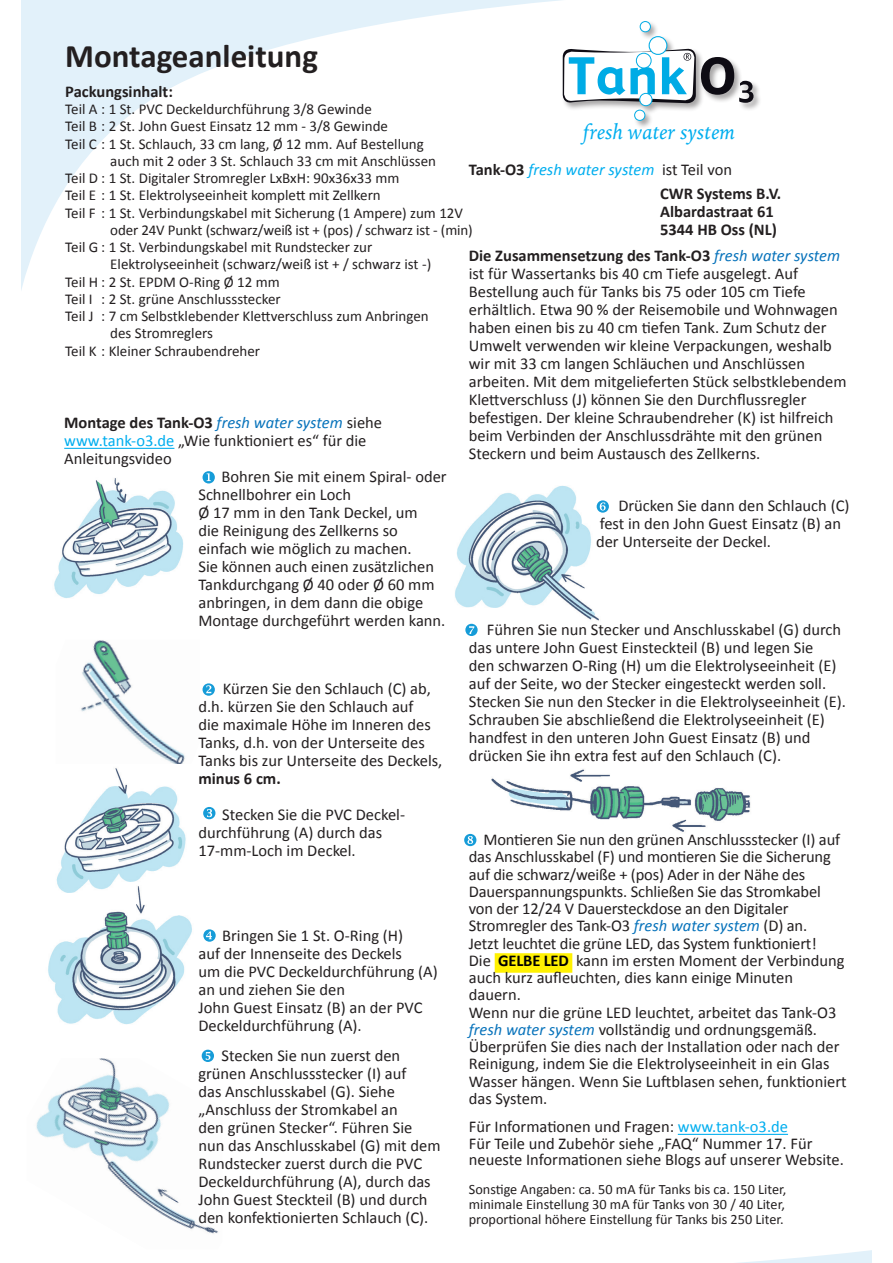
<style>
.page{position:relative;width:893px;height:1263px;background:#fff}
.page>*{position:absolute;margin:0;border:0;box-sizing:border-box;transform-origin:0 0}
.t1{font:700 33px "Calibri";color:#231f20}
.t2{font:italic 21px "Iowan Old Style";color:#00aeef}
.t3{font:16.5px/18px "Calibri";color:#231f20}
.t4{font:700 16.5px/24px "Calibri";color:#231f20}
.t5{font:15px "Calibri";color:#231f20}
.t6{font:14.25px/15px "Calibri";color:#231f20;text-align:justify}
.s1{font-weight:400;font-style:italic;color:#00aeef}
.s2{font-weight:400}
.s3{font-weight:700}
.s4{font-style:italic;color:#0873bb}
.s5{color:#00aeef}
.s6{font-weight:700;color:#000001}
</style>
<div class="page">
<img style="left:81px;top:640px;width:104px;height:124px">
<img style="left:36px;top:1058px;width:182px;height:176px">
<img style="left:455px;top:486px;width:144px;height:138px">
<svg style="left:597px;top:500px;width:12px;height:13px"></svg>
<svg style="left:465px;top:624px;width:13px;height:12px"></svg>
<img style="left:491px;top:769px;width:260px;height:63px">
<svg style="left:464px;top:834px;width:12px;height:12px"></svg>
<img style="left:54px;top:478px;width:129px;height:120px">
<svg style="left:203px;top:471px;width:12px;height:12px"></svg>
<img style="left:56px;top:768px;width:130px;height:118px">
<svg style="left:203px;top:807px;width:12px;height:12px"></svg>
<img style="left:48px;top:886px;width:144px;height:139px">
<svg style="left:203px;top:929px;width:13px;height:13px"></svg>
<svg style="left:21px;top:0;width:541px;height:290px"></svg>
<div style="left:495px;top:953px;width:77px;height:20px;background:#fff101"></div>
<hr style="left:678px;top:1134px;width:110px;height:1px;background:#00aeef">
<hr style="left:64px;top:448px;width:110px;height:1px;background:#00aeef">
<div style="left:561px;top:20px;width:201px;height:109px;background:#231f20;opacity:.4"></div>
<svg style="left:563px;top:21px;width:190px;height:100px"></svg>
<svg style="left:202px;top:1050px;width:12px;height:12px"></svg>
<svg style="left:203px;top:683px;width:12px;height:13px"></svg>
<h1 class="t1" style="left:65px;top:33px;width:254px">Montageanleitung</h1>
<p class="t4" style="left:65px;top:79px;width:109px">Packungsinhalt:</p>
<p class="t5" style="left:65px;top:100px;width:308px">Teil A : 1 St. PVC Deckeldurchführung 3/8 Gewinde</p>
<p class="t5" style="left:65px;top:117px;width:324px">Teil B : 2 St. John Guest Einsatz 12 mm - 3/8 Gewinde</p>
<p class="t5" style="left:65px;top:134px;width:360px">Teil C : 1 St. Schlauch, 33 cm lang, Ø 12 mm. Auf Bestellung</p>
<p class="t5" style="left:110px;top:152px;width:327px">auch mit 2 oder 3 St. Schlauch 33 cm mit Anschlüssen</p>
<p class="t5" style="left:65px;top:169px;width:336px">Teil D : 1 St. Digitaler Stromregler LxBxH: 90x36x33 mm</p>
<p class="t5" style="left:65px;top:186px;width:317px">Teil E : 1 St. Elektrolyseeinheit komplett mit Zellkern</p>
<p class="t5" style="left:65px;top:203px;width:399px">Teil F : 1 St. Verbindungskabel mit Sicherung (1 Ampere) zum 12V</p>
<p class="t5" style="left:110px;top:221px;width:364px">oder 24V Punkt (schwarz/weiß ist + (pos) / schwarz ist - (min)</p>
<p class="t5" style="left:65px;top:238px;width:309px">Teil G : 1 St. Verbindungskabel mit Rundstecker zur</p>
<p class="t5" style="left:110px;top:255px;width:322px">Elektrolyseeinheit (schwarz/weiß ist + / schwarz ist -)</p>
<p class="t5" style="left:65px;top:272px;width:216px">Teil H : 2 St. EPDM O-Ring Ø 12 mm</p>
<p class="t5" style="left:65px;top:290px;width:217px">Teil I : 2 St. grüne Anschlussstecker</p>
<p class="t5" style="left:65px;top:307px;width:365px">Teil J : 7 cm Selbstklebender Klettverschluss zum Anbringen</p>
<p class="t5" style="left:110px;top:324px;width:104px">des Stromreglers</p>
<p class="t5" style="left:65px;top:341px;width:196px">Teil K : Kleiner Schraubendreher</p>
<p class="t2" style="left:583px;top:114px;width:153px">fresh water system</p>
<p class="t4" style="left:660px;top:157px;width:123px;text-indent:-191px">Tank-O3 <span class="s1">fresh water system</span> <span class="s2">ist Teil von<br></span>CWR Systems B.V.</p>
<p class="t4" style="left:660px;top:202px;width:118px;line-height:18px">Albardastraat 61<br>5344 HB Oss (NL)</p>
<p class="t3" style="left:469px;top:246px;width:379px"><span class="s3">Die Zusammensetzung des Tank-O3</span> <span class="s4">fresh water system </span>ist für Wassertanks bis 40 cm Tiefe ausgelegt. Auf Bestellung auch für Tanks bis 75 oder 105 cm Tiefe erhältlich. Etwa 90 % der Reisemobile und Wohnwagen haben einen bis zu 40 cm tiefen Tank. Zum Schutz der Umwelt verwenden wir kleine Verpackungen, weshalb wir mit 33 cm langen Schläuchen und Anschlüssen arbeiten. Mit dem mitgelieferten Stück selbstklebendem Klettverschluss (J) können Sie den Durchflussregler befestigen. Der kleine Schraubendreher (K) ist hilfreich beim Verbinden der Anschlussdrähte mit den grünen Steckern und beim Austausch des Zellkerns.</p>
<p class="t3" style="left:64px;top:413px;width:319px"><span class="s3">Montage des Tank-O3</span> <span class="s4">fresh water system</span> siehe <span class="s5">www.tank-o3.de</span> „Wie funktioniert es“ für die<br>Anleitungsvideo</p>
<p class="t3" style="left:198px;top:467px;width:250px;text-indent:23px">Bohren Sie mit einem Spiral- oder<br>Schnellbohrer ein Loch<br>Ø 17 mm in den Tank Deckel, um<br>die Reinigung des Zellkerns so einfach wie möglich zu machen.<br>Sie können auch einen zusätzlichen<br>Tankdurchgang Ø 40 oder Ø 60 mm anbringen, in dem dann die obige<br>Montage durchgeführt werden kann.</p>
<p class="t3" style="left:198px;top:678px;width:245px;text-indent:24px">Kürzen Sie den Schlauch (C) ab, d.h. kürzen Sie den Schlauch auf<br>die maximale Höhe im Inneren des Tanks, d.h. von der Unterseite des Tanks bis zur Unterseite des Deckels,</p>
<p class="t4" style="left:198px;top:766px;width:84px">minus 6 cm.</p>
<p class="t3" style="left:198px;top:804px;width:208px;text-indent:24px">Stecken Sie die PVC Deckel&shy;durchführung (A) durch das<br>17-mm-Loch im Deckel.</p>
<p class="t3" style="left:198px;top:926px;width:241px;text-indent:24px">Bringen Sie 1 St. O-Ring (H)<br>auf der Innenseite des Deckels<br>um die PVC Deckeldurchführung (A) an und ziehen Sie den<br>John Guest Einsatz (B) an der PVC<br>Deckeldurchführung (A).</p>
<p class="t3" style="left:198px;top:1045px;width:244px;text-indent:23px">Stecken Sie nun zuerst den grünen Anschlussstecker (I) auf<br>das Anschlusskabel (G). Siehe „Anschluss der Stromkabel an<br>den grünen Stecker“. Führen Sie nun das Anschlusskabel (G) mit dem<br>Rundstecker zuerst durch die PVC<br>Deckeldurchführung (A), durch das<br>John Guest Steckteil (B) und durch den konfektionierten Schlauch (C).</p>
<p class="t3" style="left:596px;top:496px;width:255px;text-indent:22px">Drücken Sie dann den Schlauch (C) fest in den John Guest Einsatz (B) an der Unterseite der Deckel.</p>
<p class="t3" style="left:469px;top:620px;width:379px;text-indent:18px">Führen Sie nun Stecker und Anschlusskabel (G) durch das untere John Guest Einsteckteil (B) und legen Sie<br>den schwarzen O-Ring (H) um die Elektrolyseeinheit (E) auf der Seite, wo der Stecker eingesteckt werden soll.<br>Stecken Sie nun den Stecker in die Elektrolyseeinheit (E).<br>Schrauben Sie abschließend die Elektrolyseeinheit (E) handfest in den unteren John Guest Einsatz (B) und drücken Sie ihn extra fest auf den Schlauch (C).</p>
<p class="t3" style="left:469px;top:830px;width:379px;line-height:17.2px;text-indent:15px">Montieren Sie nun den grünen Anschlussstecker (I) auf das Anschlusskabel (F) und montieren Sie die Sicherung auf die schwarz/weiße + (pos) Ader in der Nähe des Dauerspannungspunkts. Schließen Sie das Stromkabel von der 12/24 V Dauersteckdose an den Digitaler Stromregler des Tank-O3 <span class="s4">fresh water system</span> (D) an.<br>Jetzt leuchtet die grüne LED, das System funktioniert!<br>Die <span class="s6">GELBE LED</span> kann im ersten Moment der Verbindung auch kurz aufleuchten, dies kann einige Minuten dauern.<br>Wenn nur die grüne LED leuchtet, arbeitet das Tank-O3 <span class="s4">fresh water system</span> vollständig und ordnungsgemäß.<br>Überprüfen Sie dies nach der Installation oder nach der Reinigung, indem Sie die Elektrolyseeinheit in ein Glas Wasser hängen. Wenn Sie Luftblasen sehen, funktioniert das System.</p>
<p class="t3" style="left:469px;top:1118px;width:377px;line-height:16.5px">Für Informationen und Fragen: <span class="s5">www.tank-o3.de<br></span>Für Teile und Zubehör siehe „FAQ“ Nummer 17. Für neueste Informationen siehe Blogs auf unserer Website.</p>
<p class="t6" style="left:469px;top:1181px;width:319px">Sonstige Angaben: ca. 50 mA für Tanks bis ca. 150 Liter, minimale Einstellung 30 mA für Tanks von 30 / 40 Liter, proportional höhere Einstellung für Tanks bis 250 Liter.</p>
</div>
